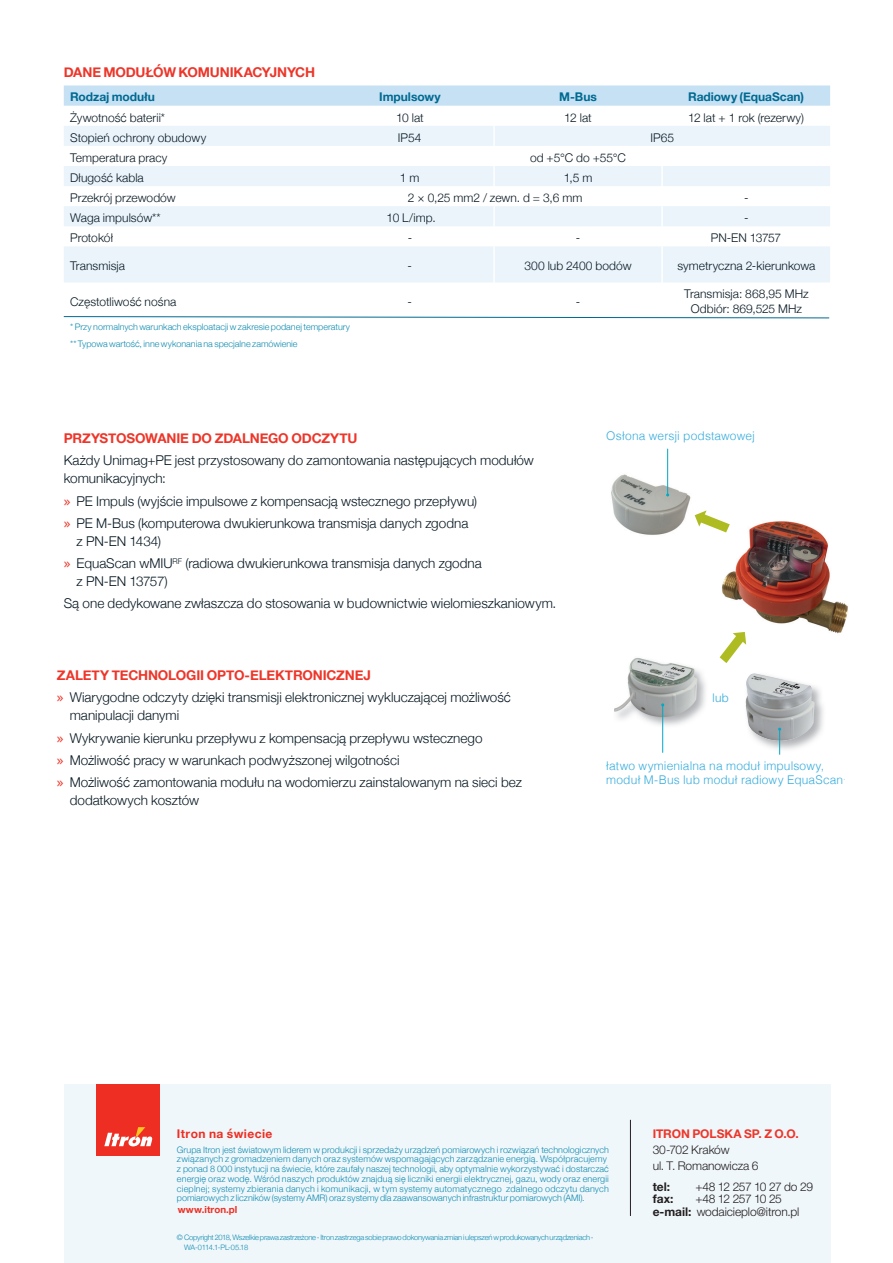
<style>
.page{position:relative;width:893px;height:1263px;background:#fff}
.page>*{position:absolute;margin:0;border:0;box-sizing:border-box;transform-origin:0 0}
.t1{font:300 13.5px/22.2px "Helvetica Neue";color:#071822}
.t2{font:700 13.5px "Helvetica Neue";letter-spacing:-.01em;color:#ee3529}
.t3{font:300 12px/14.4px "Helvetica Neue";letter-spacing:.005em;color:#071822;text-align:center}
.t4{font:300 12px/14.4px "Helvetica";letter-spacing:.01em;color:#36acdd}
.t5{font:300 12px/16.2px "Helvetica Neue LT Std";letter-spacing:-.015em;color:#231f20}
.t6{font:700 12px "Helvetica Neue";letter-spacing:-.005em;color:#006991}
.t7{font:700 12px "Helvetica Neue LT Std";letter-spacing:-.005em;color:#ee3529}
.t8{font:300 12px "Helvetica Neue LT Std";letter-spacing:-.04em;color:#231f20}
.t9{font:700 12px "Helvetica Neue";letter-spacing:.035em;color:#ee2e22}
.t10{font:300 12px "Helvetica Neue";letter-spacing:-.025em;color:#071822}
.t11{font:700 12px "Helvetica Neue LT Std";letter-spacing:-.005em;color:#231f20}
.t12{font:300 12px "Helvetica Neue LT Std";color:#36acdd}
.t13{font:700 9.75px "Helvetica Neue";letter-spacing:.005em;color:#ee2e22}
.t14{font:300 9px/9.8px "Helvetica Neue";letter-spacing:.01em;color:#0d8aaf}
.t15{font:300 7.5px/10.5px "Helvetica Neue";letter-spacing:-.025em;color:#0d8aaf}
.s1{font-family:"Lucida Grande";font-weight:400;color:#ee3529}
.s2{font-weight:700;color:#ee3529}
.s3{font-weight:700}
</style>
<div class="page">
<img style="left:722px;top:521px;width:126px;height:113px">
<div style="left:64px;top:1084px;width:766px;height:179px;background:#f0f7fb"></div>
<div style="left:96px;top:1084px;width:64px;height:72px;background:#ee2e22"></div>
<svg style="left:104px;top:1127px;width:49px;height:19px"></svg>
<hr style="left:630px;top:1120px;width:1px;height:96px;background:#231f20">
<svg style="left:64px;top:85px;width:766px;height:21px;background:#c7e2f3"></svg>
<svg style="left:64px;top:126px;width:766px;height:156px;fill:#ebf4fb"></svg>
<hr style="left:493px;top:166px;width:2px;height:20px;background:#fff">
<hr style="left:661px;top:166px;width:2px;height:20px;background:#fff">
<hr style="left:661px;top:186px;width:2px;height:20px;background:#fff">
<hr style="left:493px;top:206px;width:2px;height:20px;background:#fff">
<hr style="left:661px;top:206px;width:2px;height:20px;background:#fff">
<hr style="left:493px;top:246px;width:2px;height:36px;background:#fff">
<hr style="left:661px;top:246px;width:2px;height:36px;background:#fff">
<hr style="left:493px;top:126px;width:2px;height:20px;background:#fff">
<svg style="left:63px;top:316px;width:767px;height:3px"></svg>
<img style="left:611px;top:461px;width:84px;height:74px">
<img style="left:758px;top:687px;width:65px;height:63px">
<img style="left:745px;top:673px;width:69px;height:68px">
<img style="left:656px;top:679px;width:50px;height:49px">
<img style="left:614px;top:657px;width:89px;height:67px">
<hr style="left:667px;top:449px;width:1px;height:46px;background:#00a9c5">
<hr style="left:662px;top:705px;width:1px;height:48px;background:#00a9c5">
<svg style="left:778px;top:728px;width:3px;height:27px"></svg>
<svg style="left:695px;top:510px;width:35px;height:22px"></svg>
<svg style="left:720px;top:632px;width:26px;height:31px"></svg>
<h1 class="t2" style="left:64px;top:62px;width:253px">DANE MODUŁÓW KOMUNIKACYJNYCH</h1>
<h2 class="t6" style="left:70px;top:88px;width:86px">Rodzaj modułu</h2>
<h2 class="t6" style="left:379px;top:88px;width:63px">Impulsowy</h2>
<h2 class="t6" style="left:559px;top:88px;width:39px">M-Bus</h2>
<h2 class="t6" style="left:688px;top:88px;width:117px">Radiowy (EquaScan)</h2>
<h2 class="t3" style="left:70px;top:109px;width:97px">Żywotność baterii*</h2>
<h2 class="t3" style="left:396px;top:109px;width:29px">10 lat</h2>
<h2 class="t3" style="left:564px;top:109px;width:29px">12 lat</h2>
<h2 class="t3" style="left:688px;top:109px;width:117px">12 lat + 1 rok (rezerwy)</h2>
<h2 class="t3" style="left:70px;top:129px;width:138px">Stopień ochrony obudowy</h2>
<h2 class="t3" style="left:398px;top:129px;width:25px">IP54</h2>
<h2 class="t3" style="left:651px;top:129px;width:25px">IP65</h2>
<h2 class="t3" style="left:70px;top:149px;width:99px">Temperatura pracy</h2>
<h2 class="t3" style="left:530px;top:149px;width:97px">od +5°C do +55°C</h2>
<h2 class="t3" style="left:70px;top:170px;width:75px">Długość kabla</h2>
<h2 class="t3" style="left:400px;top:170px;width:21px">1 m</h2>
<h2 class="t3" style="left:564px;top:170px;width:30px">1,5 m</h2>
<h2 class="t3" style="left:70px;top:190px;width:107px">Przekrój przewodów</h2>
<h2 class="t3" style="left:408px;top:190px;width:176px">2 × 0,25 mm2 / zewn. d = 3,6 mm</h2>
<h2 class="t3" style="left:744px;top:190px;width:6px">-</h2>
<h2 class="t3" style="left:70px;top:210px;width:92px">Waga impulsów**</h2>
<h2 class="t3" style="left:387px;top:210px;width:51px">10 L/imp.</h2>
<h2 class="t3" style="left:744px;top:210px;width:6px">-</h2>
<h2 class="t3" style="left:70px;top:230px;width:44px">Protokół</h2>
<h2 class="t3" style="left:408px;top:230px;width:6px">-</h2>
<h2 class="t3" style="left:576px;top:230px;width:6px">-</h2>
<h2 class="t10" style="left:711px;top:228px;width:72px">PN-EN 13757</h2>
<h2 class="t3" style="left:70px;top:258px;width:56px">Transmisja</h2>
<h2 class="t3" style="left:407px;top:258px;width:6px">-</h2>
<h2 class="t3" style="left:524px;top:258px;width:109px">300 lub 2400 bodów</h2>
<h2 class="t3" style="left:677px;top:258px;width:140px">symetryczna 2-kierunkowa</h2>
<h2 class="t3" style="left:70px;top:293px;width:108px">Częstotliwość nośna</h2>
<h2 class="t3" style="left:407px;top:293px;width:6px">-</h2>
<h2 class="t3" style="left:576px;top:293px;width:6px">-</h2>
<h2 class="t3" style="left:684px;top:286px;width:126px">Transmisja: 868,95 MHz<br>Odbiór: 869,525 MHz</h2>
<p class="t14" style="left:70px;top:317px;width:281px;line-height:17.2px">* Przy normalnych warunkach eksploatacji w zakresie podanej temperatury ** Typowa wartość, inne wykonania na specjalne zamówienie</p>
<h1 class="t2" style="left:64px;top:428px;width:295px">PRZYSTOSOWANIE DO ZDALNEGO ODCZYTU</h1>
<h1 class="t1" style="left:64px;top:450px;width:472px;line-height:18px">Każdy Unimag+PE jest przystosowany do zamontowania następujących modułów komunikacyjnych:</h1>
<h1 class="t1" style="left:64px;top:489px;width:415px"><span class="s1">»</span> PE Impuls (wyjście impulsowe z kompensacją wstecznego przepływu) <span class="s1">»</span> PE M-Bus (komputerowa dwukierunkowa transmisja danych zgodna</h1>
<h1 class="t1" style="left:64px;top:529px;width:419px;text-indent:13px">z PN-EN 1434)<br><span class="s1">»</span> EquaScan wMIU<sup>RF</sup> (radiowa dwukierunkowa transmisja danych zgodna</h1>
<h1 class="t1" style="left:64px;top:569px;width:494px;text-indent:13px">z PN-EN 13757)<br>Są one dedykowane zwłaszcza do stosowania w budownictwie wielomieszkaniowym.</h1>
<h1 class="t1" style="left:57px;top:663px;width:455px"><span class="s2">ZALETY TECHNOLOGII OPTO-ELEKTRONICZNEJ<br></span><span class="s1">»</span> Wiarygodne odczyty dzięki transmisji elektronicznej wykluczającej możliwość</h1>
<h1 class="t1" style="left:57px;top:703px;width:466px;text-indent:13px">manipulacji danymi<br><span class="s1">»</span> Wykrywanie kierunku przepływu z kompensacją przepływu wstecznego<br><span class="s1">»</span> Możliwość pracy w warunkach podwyższonej wilgotności<br><span class="s1">»</span> Możliwość zamontowania modułu na wodomierzu zainstalowanym na sieci bez</h1>
<h1 class="t1" style="left:70px;top:788px;width:131px">dodatkowych kosztów</h1>
<h2 class="t4" style="left:606px;top:427px;width:150px">Osłona wersji podstawowej</h2>
<h2 class="t12" style="left:713px;top:690px;width:17px">lub</h2>
<h2 class="t4" style="left:606px;top:758px;width:241px">łatwo wymienialna na moduł impulsowy, moduł M-Bus lub moduł radiowy EquaScan<sup>.</sup></h2>
<h2 class="t9" style="left:177px;top:1124px;width:97px">Itron na świecie</h2>
<p class="t14" style="left:177px;top:1144px;width:434px">Grupa Itron jest światowym liderem w produkcji i sprzedaży urządzeń pomiarowych i rozwiązań technologicznych związanych z gromadzeniem danych oraz systemów wspomagających zarządzanie energią. Współpracujemy z ponad 8 000 instytucji na świecie, które zaufały naszej technologii, aby optymalnie wykorzystywać i dostarczać energię oraz wodę. Wśród naszych produktów znajduą się liczniki energii elektrycznej, gazu, wody oraz energii cieplnej; systemy zbierania danych i komunikacji, w tym systemy automatycznego zdalnego odczytu danych pomiarowych z liczników (systemy AMR) oraz systemy dla zaawansowanych infrastruktur pomiarowych (AMI).</p>
<p class="t15" style="left:184px;top:1231px;width:411px;text-indent:-7px">© Copyright 2018, Wszelkie prawa zastrzeżone - Itron zastrzega sobie prawo dokonywania zmian i ulepszeń w produkowanych urządzeniach -<br>WA-0114.1-PL-05.18</p>
<p class="t13" style="left:178px;top:1202px;width:61px">www.itron.pl</p>
<h2 class="t7" style="left:653px;top:1126px;width:148px">ITRON POLSKA SP. Z O.O.</h2>
<h2 class="t5" style="left:653px;top:1141px;width:107px">30-702 Kraków<br>ul. T. Romanowicza 6</h2>
<h2 class="t11" style="left:653px;top:1179px;width:19px">tel:</h2>
<h2 class="t8" style="left:695px;top:1179px;width:119px">+48 12 257 10 27 do 29</h2>
<h2 class="t11" style="left:653px;top:1191px;width:22px">fax:</h2>
<h2 class="t5" style="left:653px;top:1191px;width:148px;line-height:13.5px;text-indent:43px">+48 12 257 10 25 <span class="s3">e-mail:</span> wodaicieplo@itron.pl</h2>
</div>
